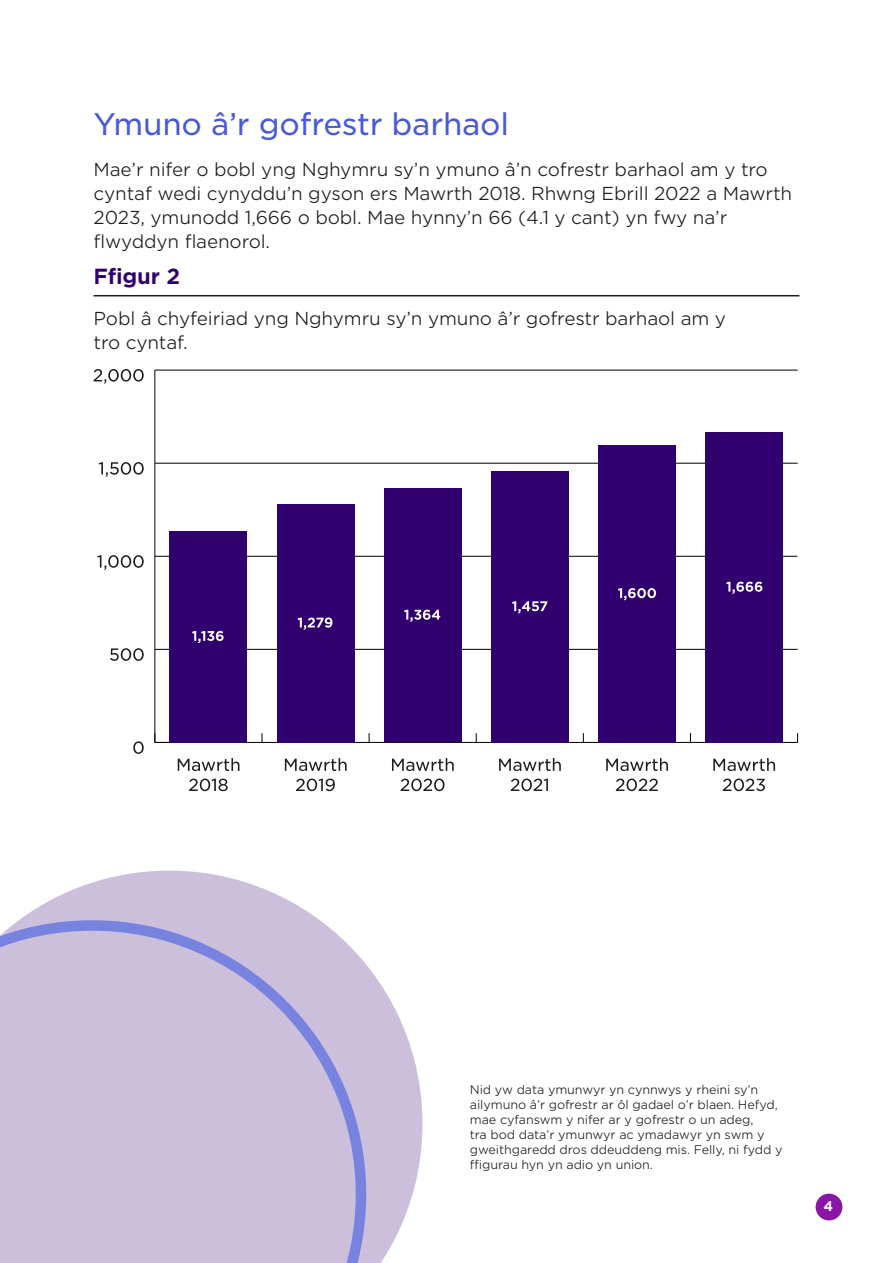
<style>
.page{position:relative;width:893px;height:1263px;background:#fff}
.page>*{position:absolute;margin:0;border:0;box-sizing:border-box;transform-origin:0 0}
.Subhead{font:30px "Gotham S Sm";letter-spacing:-.01em;color:#495ad4}
.Figure_table_title{font:700 21px "Gotham S Sm";color:#31006f}
.Body_copy{font:300 18px/24px "Gotham S Sm";letter-spacing:-.01em;color:#1d1d1b}
.t1{font:700 13.5px "Gotham S Sm";color:#fff}
.Footnote{font:300 12px/15px "Gotham S Sm";letter-spacing:-.01em;color:#1d1d1b}
</style>
<div class="page">
<div style="left:816px;top:1193px;width:26px;height:27px;background:#8917a6;border-radius:50%"></div>
<hr style="left:94px;top:295px;width:705px;height:1px;background:#1d1d1b">
<hr style="left:155px;top:742px;width:643px;height:1px;background:#000">
<svg style="left:133px;top:741px;width:11px;height:13px"></svg>
<svg style="left:110px;top:648px;width:34px;height:13px"></svg>
<svg style="left:97px;top:555px;width:47px;height:15px"></svg>
<svg style="left:99px;top:462px;width:45px;height:15px"></svg>
<svg style="left:94px;top:369px;width:50px;height:15px"></svg>
<hr style="left:155px;top:370px;width:1px;height:372px;background:#000">
<svg style="left:155px;top:733px;width:16px;height:10px"></svg>
<hr style="left:155px;top:649px;width:643px;height:1px;background:#000">
<hr style="left:155px;top:556px;width:642px;height:1px;background:#000">
<hr style="left:155px;top:463px;width:643px;height:1px;background:#000">
<hr style="left:155px;top:370px;width:643px;height:1px;background:#000">
<div style="left:170px;top:531px;width:77px;height:211px;background:#31006f"></div>
<div style="left:277px;top:504px;width:77px;height:238px;background:#31006f"></div>
<div style="left:384px;top:488px;width:77px;height:254px;background:#31006f"></div>
<div style="left:491px;top:471px;width:77px;height:271px;background:#31006f"></div>
<div style="left:598px;top:445px;width:77px;height:297px;background:#31006f"></div>
<div style="left:705px;top:432px;width:78px;height:310px;background:#31006f"></div>
<svg style="left:713px;top:758px;width:62px;height:13px"></svg>
<svg style="left:723px;top:778px;width:42px;height:13px"></svg>
<svg style="left:606px;top:758px;width:62px;height:13px"></svg>
<svg style="left:616px;top:778px;width:42px;height:13px"></svg>
<svg style="left:499px;top:758px;width:62px;height:13px"></svg>
<svg style="left:511px;top:778px;width:37px;height:13px"></svg>
<svg style="left:392px;top:758px;width:62px;height:13px"></svg>
<svg style="left:401px;top:778px;width:43px;height:13px"></svg>
<svg style="left:285px;top:758px;width:62px;height:13px"></svg>
<svg style="left:296px;top:778px;width:39px;height:13px"></svg>
<svg style="left:178px;top:758px;width:61px;height:13px"></svg>
<svg style="left:189px;top:778px;width:39px;height:13px"></svg>
<svg style="left:192px;top:631px;width:32px;height:12px"></svg>
<svg style="left:298px;top:617px;width:34px;height:13px"></svg>
<svg style="left:404px;top:610px;width:36px;height:12px"></svg>
<svg style="left:512px;top:601px;width:35px;height:12px"></svg>
<svg style="left:618px;top:588px;width:38px;height:12px"></svg>
<svg style="left:726px;top:582px;width:36px;height:12px"></svg>
<svg style="left:19px;top:871px;width:403px;height:392px;fill:#cbbfdb"></svg>
<div style="left:0;top:920px;width:366px;height:343px;background:#cbbfdb"></div>
<p class="Subhead" style="left:94px;top:103px;width:417px">Ymuno â’r gofrestr barhaol</p>
<p class="Body_copy" style="left:94px;top:156px;width:700px">Mae’r nifer o bobl yng Nghymru sy’n ymuno â’n cofrestr barhaol am y tro cyntaf wedi cynyddu’n gyson ers Mawrth 2018. Rhwng Ebrill 2022 a Mawrth 2023, ymunodd 1,666 o bobl. Mae hynny’n 66 (4.1 y cant) yn fwy na’r flwyddyn flaenorol.</p>
<h2 class="Figure_table_title" style="left:94px;top:262px;width:88px">Ffigur 2</h2>
<p class="Body_copy" style="left:94px;top:306px;width:634px">Pobl â chyfeiriad yng Nghymru sy’n ymuno â’r gofrestr barhaol am y tro cyntaf.</p>
<p class="Footnote" style="left:470px;top:1082px;width:314px">Nid yw data ymunwyr yn cynnwys y rheini sy’n ailymuno â’r gofrestr ar ôl gadael o’r blaen. Hefyd, mae cyfanswm y nifer ar y gofrestr o un adeg,<br>tra bod data’r ymunwyr ac ymadawyr yn swm y gweithgaredd dros ddeuddeng mis. Felly, ni fydd y ffigurau hyn yn adio yn union.</p>
<p class="t1" style="left:823px;top:1197px;width:11px">4</p>
</div>
